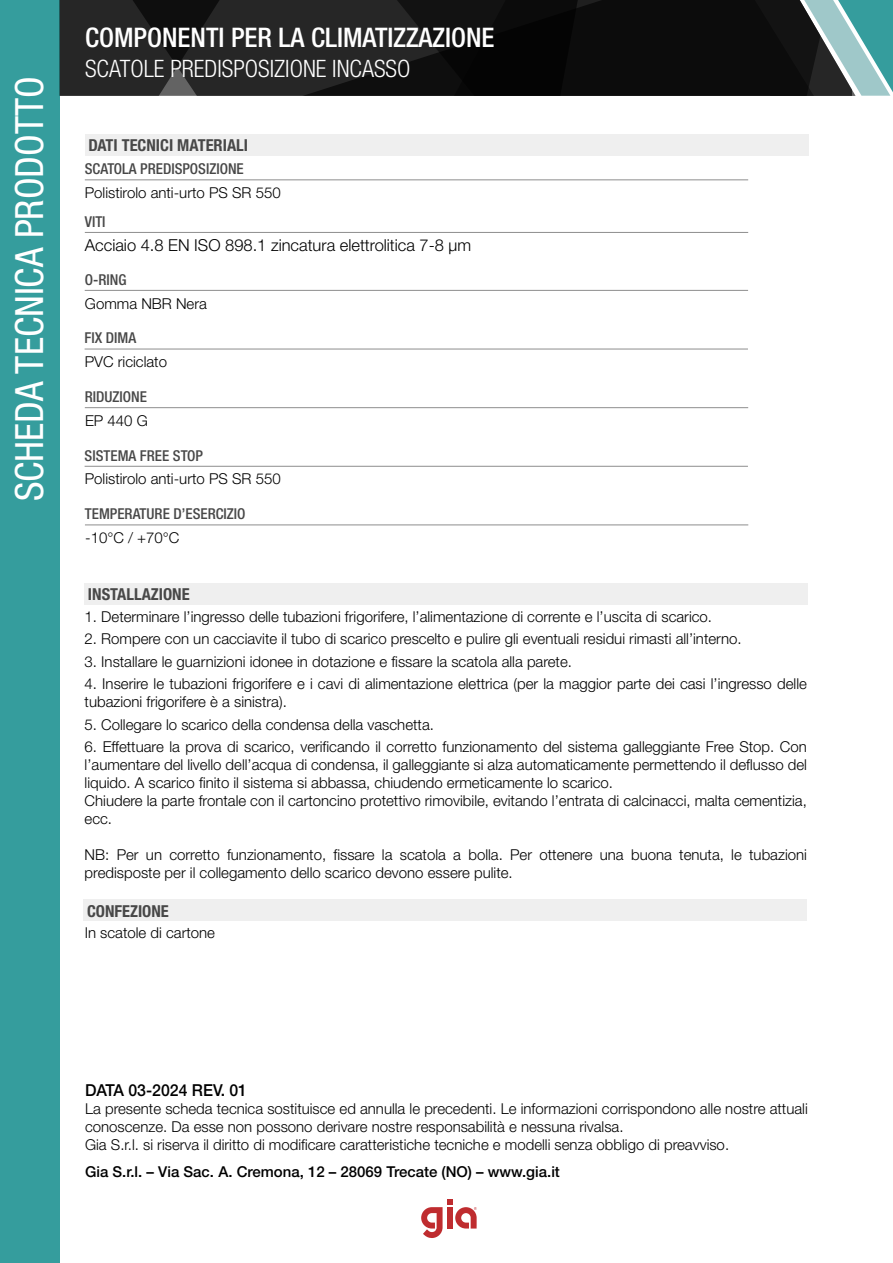
<style>
.page{position:relative;width:893px;height:1263px;background:#fff}
.page>*{position:absolute;margin:0;border:0;box-sizing:border-box;transform-origin:0 0}
.t1{font:condensed 39px "Helvetica Neue LT Std";color:#fff}
.t2{font:500 condensed 27px "Helvetica Neue LT Std";color:#fff}
.t3{font:300 condensed 24px "Helvetica Neue LT Std";color:#fff}
.t4{font:300 16.5px "Helvetica Neue LT Std";color:#000}
.t5{font:700 condensed 16.5px "Helvetica Neue LT Std";color:#484848}
.t6{font:500 16.5px "Helvetica Neue LT Std";color:#000;scale:.96 1}
.Stile_di_paragrafo_1{font:300 15px/18px "Helvetica Neue LT Std";color:#000}
.t7{font:500 condensed 15px "Helvetica Neue LT Std";color:#484848}
.t8{font:500 15px "Helvetica Neue LT Std";color:#000}
</style>
<div class="page">
<div style="left:0;top:0;width:60px;height:1263px;background:#359d9d"></div>
<svg style="left:421px;top:1199px;width:56px;height:39px"></svg>
<svg style="left:64px;top:0;width:728px;height:96px;background:#171717"></svg>
<svg style="left:792px;top:0;width:101px;height:96px;background:#5d8485"></svg>
<div style="left:85px;top:134px;width:723px;height:21px;background:#efefef"></div>
<div style="left:84px;top:900px;width:723px;height:21px;background:#efefef"></div>
<div style="left:85px;top:583px;width:723px;height:21px;background:#efefef"></div>
<hr style="left:85px;top:290px;width:663px;height:1px;background:#939393">
<hr style="left:85px;top:407px;width:663px;height:1px;background:#939393">
<hr style="left:85px;top:466px;width:663px;height:1px;background:#939393">
<hr style="left:85px;top:524px;width:663px;height:1px;background:#939393">
<hr style="left:85px;top:348px;width:663px;height:2px;background:#939393">
<hr style="left:85px;top:179px;width:663px;height:1px;background:#939393">
<hr style="left:85px;top:232px;width:663px;height:1px;background:#939393">
<h1 class="t1" style="left:7px;top:501px;width:426px;rotate:-90deg">SCHEDA TECNICA PRODOTTO</h1>
<h2 class="t2" style="left:85px;top:21px;width:411px">COMPONENTI PER LA CLIMATIZZAZIONE</h2>
<h3 class="t3" style="left:85px;top:55px;width:327px">SCATOLE PREDISPOSIZIONE INCASSO</h3>
<p class="t5" style="left:88px;top:135px;width:161px">DATI TECNICI MATERIALI</p>
<p class="t7" style="left:85px;top:160px;width:161px">SCATOLA PREDISPOSIZIONE</p>
<p class="Stile_di_paragrafo_1" style="left:85px;top:183px;width:197px">Polistirolo anti-urto PS SR 550</p>
<p class="t7" style="left:85px;top:212px;width:22px">VITI</p>
<p class="t4" style="left:85px;top:235px;width:388px">Acciaio 4.8 EN ISO 898.1 zincatura elettrolitica 7-8 μm</p>
<p class="t7" style="left:85px;top:270px;width:43px">O-RING</p>
<p class="Stile_di_paragrafo_1" style="left:85px;top:294px;width:123px">Gomma NBR Nera</p>
<p class="t7" style="left:85px;top:329px;width:53px">FIX DIMA</p>
<p class="Stile_di_paragrafo_1" style="left:85px;top:353px;width:84px">PVC riciclato</p>
<p class="t7" style="left:85px;top:388px;width:64px">RIDUZIONE</p>
<p class="Stile_di_paragrafo_1" style="left:85px;top:411px;width:64px">EP 440 G</p>
<p class="t7" style="left:85px;top:446px;width:120px">SISTEMA FREE STOP</p>
<p class="Stile_di_paragrafo_1" style="left:85px;top:470px;width:197px">Polistirolo anti-urto PS SR 550</p>
<p class="t7" style="left:85px;top:505px;width:162px">TEMPERATURE D’ESERCIZIO</p>
<p class="Stile_di_paragrafo_1" style="left:85px;top:528px;width:96px">-10°C / +70°C</p>
<p class="t5" style="left:88px;top:584px;width:103px">INSTALLAZIONE</p>
<p class="Stile_di_paragrafo_1" style="left:85px;top:607px;width:629px">1. Determinare l’ingresso delle tubazioni frigorifere, l’alimentazione di corrente e l’uscita di scarico.</p>
<p class="Stile_di_paragrafo_1" style="left:85px;top:629px;width:659px">2. Rompere con un cacciavite il tubo di scarico prescelto e pulire gli eventuali residui rimasti all’interno.</p>
<p class="Stile_di_paragrafo_1" style="left:85px;top:652px;width:489px">3. Installare le guarnizioni idonee in dotazione e fissare la scatola alla parete.</p>
<p class="Stile_di_paragrafo_1" style="left:85px;top:674px;width:724px">4. Inserire le tubazioni frigorifere e i cavi di alimentazione elettrica (per la maggior parte dei casi l’ingresso delle tubazioni frigorifere è a sinistra).</p>
<p class="Stile_di_paragrafo_1" style="left:85px;top:715px;width:351px">5. Collegare lo scarico della condensa della vaschetta.</p>
<p class="Stile_di_paragrafo_1" style="left:85px;top:737px;width:724px;text-align:justify">6. Effettuare la prova di scarico, verificando il corretto funzionamento del sistema galleggiante Free Stop. Con l’aumentare del livello dell’acqua di condensa, il galleggiante si alza automaticamente permettendo il deflusso del liquido. A scarico finito il sistema si abbassa, chiudendo ermeticamente lo scarico.</p>
<p class="Stile_di_paragrafo_1" style="left:85px;top:791px;width:724px">Chiudere la parte frontale con il cartoncino protettivo rimovibile, evitando l’entrata di calcinacci, malta cementizia, ecc.</p>
<p class="Stile_di_paragrafo_1" style="left:85px;top:845px;width:724px">NB: Per un corretto funzionamento, fissare la scatola a bolla. Per ottenere una buona tenuta, le tubazioni predisposte per il collegamento dello scarico devono essere pulite.</p>
<p class="t5" style="left:87px;top:901px;width:83px">CONFEZIONE</p>
<p class="Stile_di_paragrafo_1" style="left:85px;top:924px;width:132px">In scatole di cartone</p>
<p class="t6" style="left:85px;top:1080px;width:170px">DATA 03-2024 REV. 01</p>
<p class="Stile_di_paragrafo_1" style="left:85px;top:1099px;width:724px">La presente scheda tecnica sostituisce ed annulla le precedenti. Le informazioni corrispondono alle nostre attuali conoscenze. Da esse non possono derivare nostre responsabilità e nessuna rivalsa.<br>Gia S.r.l. si riserva il diritto di modificare caratteristiche tecniche e modelli senza obbligo di preavviso.</p>
<p class="t8" style="left:85px;top:1163px;width:476px">Gia S.r.l. – Via Sac. A. Cremona, 12 – 28069 Trecate (NO) – www.gia.it</p>
</div>
